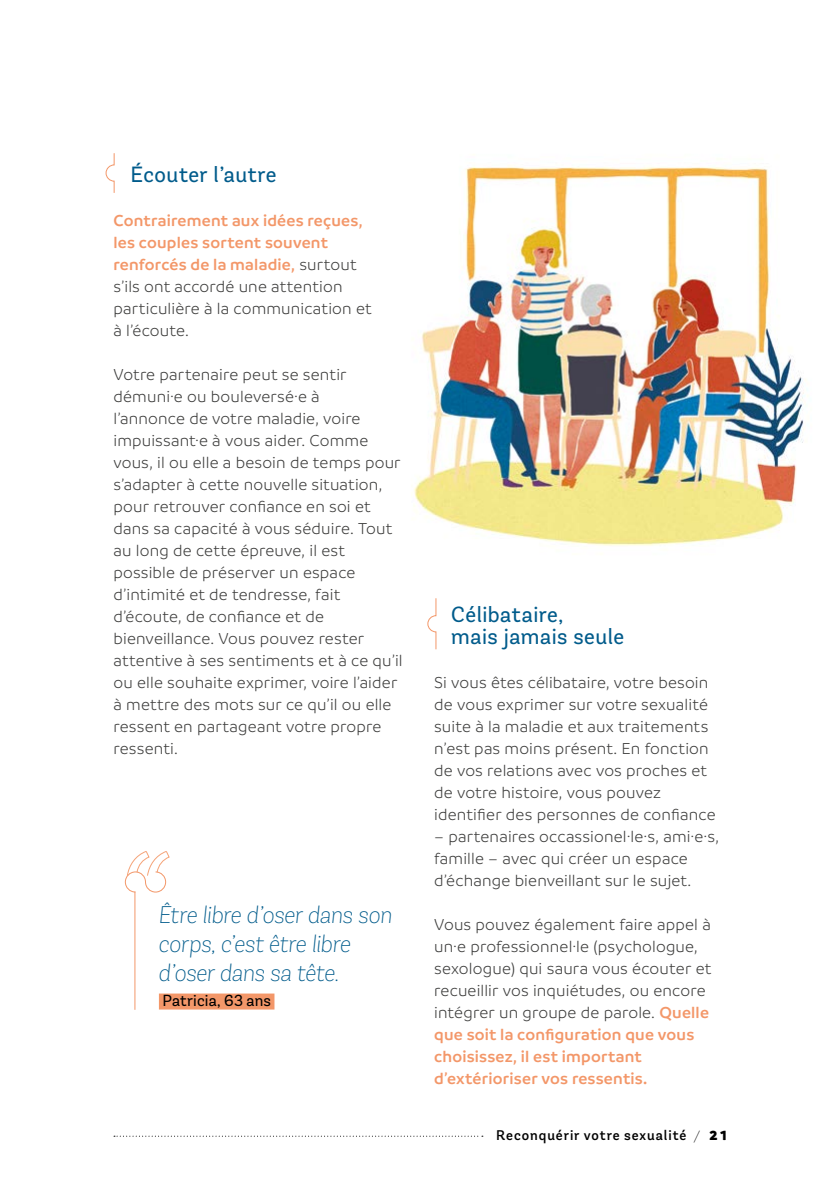
<style>
.page{position:relative;width:840px;height:1191px;background:#fff}
.page>*{position:absolute;margin:0;border:0;box-sizing:border-box;transform-origin:0 0}
.t1{font:italic 200 24px/28.8px "Andes Neue Alt 1";letter-spacing:-.005em;color:#005b8b}
.t2{font:22px/22px "Andes Neue Alt 1";letter-spacing:.025em;color:#005b8b}
.t3{font:300 17px/22px "Branding";letter-spacing:.01em;color:#3c3c3b}
.t4{font:16px "Andes Neue Alt 1";letter-spacing:.01em;color:#000}
.t5{font:500 14px "Andes Neue Alt 1";letter-spacing:.065em;color:#000}
.s1{font-weight:600;color:#f39769}
.s2{font-family:"Branding";font-weight:300}
.s3{font-family:"Branding";font-weight:900}
</style>
<div class="page">
<svg style="left:114px;top:1135px;width:368px;height:1px"></svg>
<img style="left:414px;top:165px;width:394px;height:381px">
<svg style="left:105px;top:153px;width:10px;height:40px"></svg>
<div style="left:159px;top:993px;width:115px;height:16px;background:#f39769"></div>
<hr style="left:134px;top:891px;width:1px;height:118px;background:#f39769">
<svg style="left:124px;top:851px;width:46px;height:42px"></svg>
<svg style="left:427px;top:598px;width:9px;height:52px"></svg>
<p class="t2" style="left:130px;top:163px;width:147px">Écouter l’autre</p>
<p class="t3" style="left:113px;top:210px;width:259px"><span class="s1">Contrairement aux idées reçues, les couples sortent souvent renforcés de la maladie,</span> surtout s’ils ont accordé une attention particulière à la communication et à l’écoute.</p>
<p class="t3" style="left:113px;top:364px;width:290px">Votre partenaire peut se sentir démuni·e ou bouleversé·e à<br>l’annonce de votre maladie, voire impuissant·e à vous aider. Comme vous, il ou elle a besoin de temps pour s’adapter à cette nouvelle situation, pour retrouver confiance en soi et dans sa capacité à vous séduire. Tout au long de cette épreuve, il est possible de préserver un espace d’intimité et de tendresse, fait d’écoute, de confiance et de bienveillance. Vous pouvez rester attentive à ses sentiments et à ce qu’il ou elle souhaite exprimer, voire l’aider à mettre des mots sur ce qu’il ou elle ressent en partageant votre propre ressenti.</p>
<h1 class="t1" style="left:159px;top:900px;width:235px">Être libre d’oser dans son corps, c’est être libre d’oser dans sa tête.</h1>
<p class="t4" style="left:162px;top:990px;width:110px">Patricia, 63 ans</p>
<p class="t2" style="left:451px;top:603px;width:174px">Célibataire,<br>mais jamais seule</p>
<p class="t3" style="left:434px;top:672px;width:283px">Si vous êtes célibataire, votre besoin de vous exprimer sur votre sexualité suite à la maladie et aux traitements n’est pas moins présent. En fonction de vos relations avec vos proches et de votre histoire, vous pouvez identifier des personnes de confiance</p>
<p class="t3" style="left:434px;top:826px;width:286px">– partenaires occassionel·le·s, ami·e·s, famille – avec qui créer un espace d’échange bienveillant sur le sujet.</p>
<p class="t3" style="left:434px;top:914px;width:278px">Vous pouvez également faire appel à un·e professionnel·le (psychologue, sexologue) qui saura vous écouter et recueillir vos inquiétudes, ou encore intégrer un groupe de parole. <span class="s1">Quelle que soit la configuration que vous choisissez, il est important d’extérioriser vos ressentis.</span></p>
<p class="t5" style="left:496px;top:1125px;width:232px">Reconquérir votre sexualité <span class="s2">/</span> <span class="s3">21</span></p>
</div>
